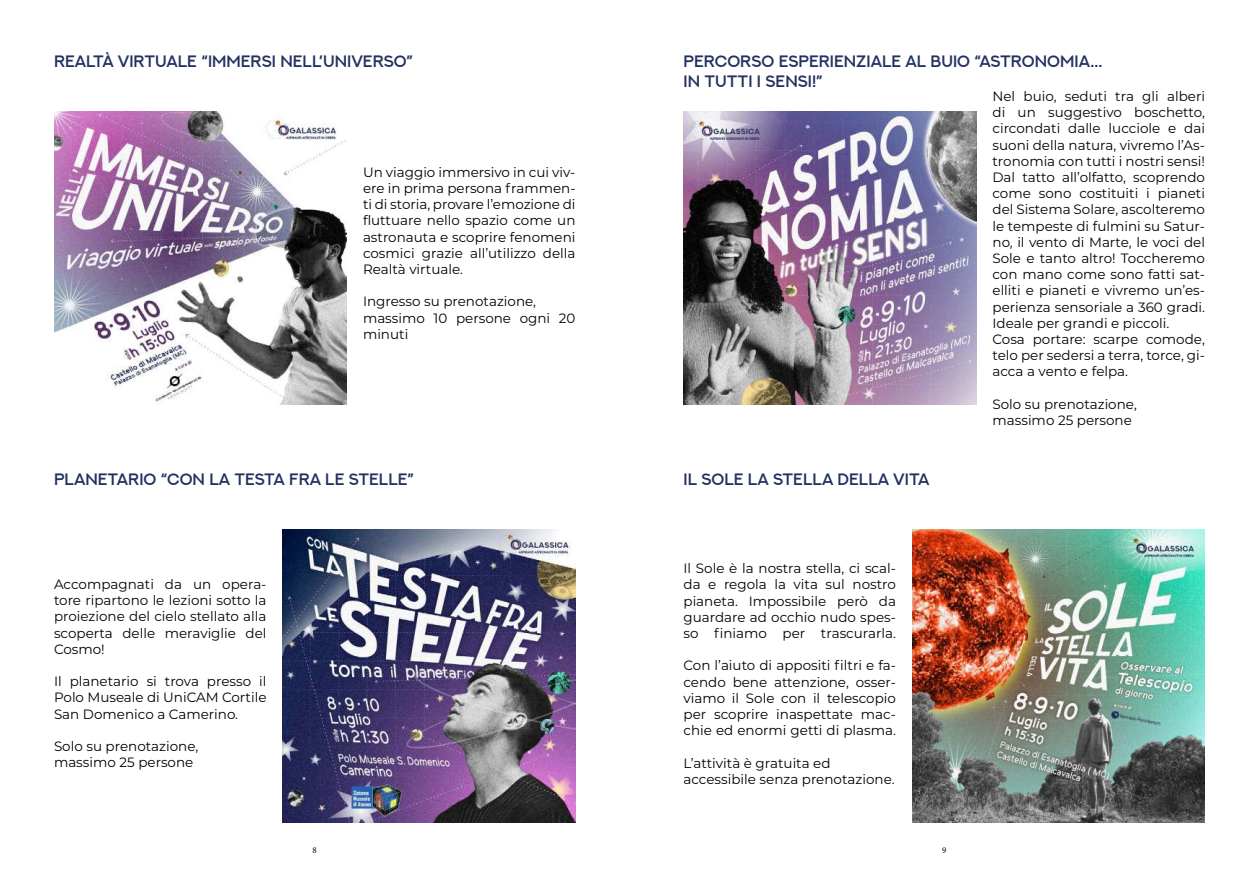
<style>
.page{position:relative;width:1259px;height:893px;background:#fff}
.page>*{position:absolute;margin:0;border:0;box-sizing:border-box;transform-origin:0 0}
.t1{font:600 16.5px/19.8px "NEXTART";color:#223260}
.t2{font:13.5px/16.2px "Montserrat";color:#000;text-align:justify}
.t3{font:9px "Minion Pro";color:#000}
</style>
<div class="page">
<img style="left:283px;top:529px;width:292px;height:293px">
<img style="left:54px;top:112px;width:293px;height:293px">
<img style="left:683px;top:112px;width:293px;height:293px">
<img style="left:912px;top:529px;width:293px;height:293px">
<p class="t1" style="left:54px;top:52px;width:361px">REALTÀ VIRTUALE “IMMERSI NELL’UNIVERSO”</p>
<p class="t2" style="left:363px;top:163px;width:214px">Un viaggio immersivo in cui viv&shy;ere in prima persona frammen&shy;ti di storia, provare l’emozione di fluttuare nello spazio come un astronauta e scoprire fenomeni cosmici grazie all’utilizzo della Realtà virtuale.</p>
<p class="t2" style="left:363px;top:293px;width:214px;text-align:left">Ingresso su prenotazione, massimo 10 persone ogni 20 minuti</p>
<p class="t1" style="left:54px;top:470px;width:362px">PLANETARIO “CON LA TESTA FRA LE STELLE”</p>
<p class="t2" style="left:54px;top:576px;width:214px">Accompagnati da un opera&shy;tore ripartono le lezioni sotto la proiezione del cielo stellato alla scoperta delle meraviglie del Cosmo!</p>
<p class="t2" style="left:54px;top:673px;width:214px">Il planetario si trova presso il Polo Museale di UniCAM Cortile San Domenico a Camerino.</p>
<p class="t2" style="left:54px;top:738px;width:146px">Solo su prenotazione, massimo 25 persone</p>
<p class="t1" style="left:683px;top:52px;width:420px">PERCORSO ESPERIENZIALE AL BUIO “ASTRONOMIA...<br>IN TUTTI I SENSI!”</p>
<p class="t1" style="left:683px;top:470px;width:248px">IL SOLE LA STELLA DELLA VITA</p>
<p class="t2" style="left:683px;top:560px;width:214px">Il Sole è la nostra stella, ci scal&shy;da e regola la vita sul nostro pianeta. Impossibile però da guardare ad occhio nudo spes&shy;so finiamo per trascurarla.</p>
<p class="t2" style="left:683px;top:657px;width:214px">Con l’aiuto di appositi filtri e fa&shy;cendo bene attenzione, osser&shy;viamo il Sole con il telescopio per scoprire inaspettate mac&shy;chie ed enormi getti di plasma.</p>
<p class="t2" style="left:683px;top:754px;width:213px">L’attività è gratuita ed accessibile senza prenotazione.</p>
<p class="t2" style="left:992px;top:88px;width:214px;text-align:left">Nel buio, seduti tra gli alberi di un suggestivo boschetto, circondati dalle lucciole e dai suoni della natura, vivremo l’As&shy;tronomia con tutti i nostri sensi!<br>Dal tatto all’olfatto, scoprendo come sono costituiti i pianeti del Sistema Solare, ascolteremo le tempeste di fulmini su Satur&shy;no, il vento di Marte, le voci del<br>Sole e tanto altro! Toccheremo con mano come sono fatti sat&shy;elliti e pianeti e vivremo un’es&shy;perienza sensoriale a 360 gradi.<br>Ideale per grandi e piccoli.<br>Cosa portare: scarpe comode, telo per sedersi a terra, torce, gi&shy;acca a vento e felpa.</p>
<p class="t2" style="left:992px;top:395px;width:146px">Solo su prenotazione, massimo 25 persone</p>
<p class="t3" style="left:312px;top:844px;width:6px">8</p>
<p class="t3" style="left:942px;top:844px;width:6px">9</p>
</div>
